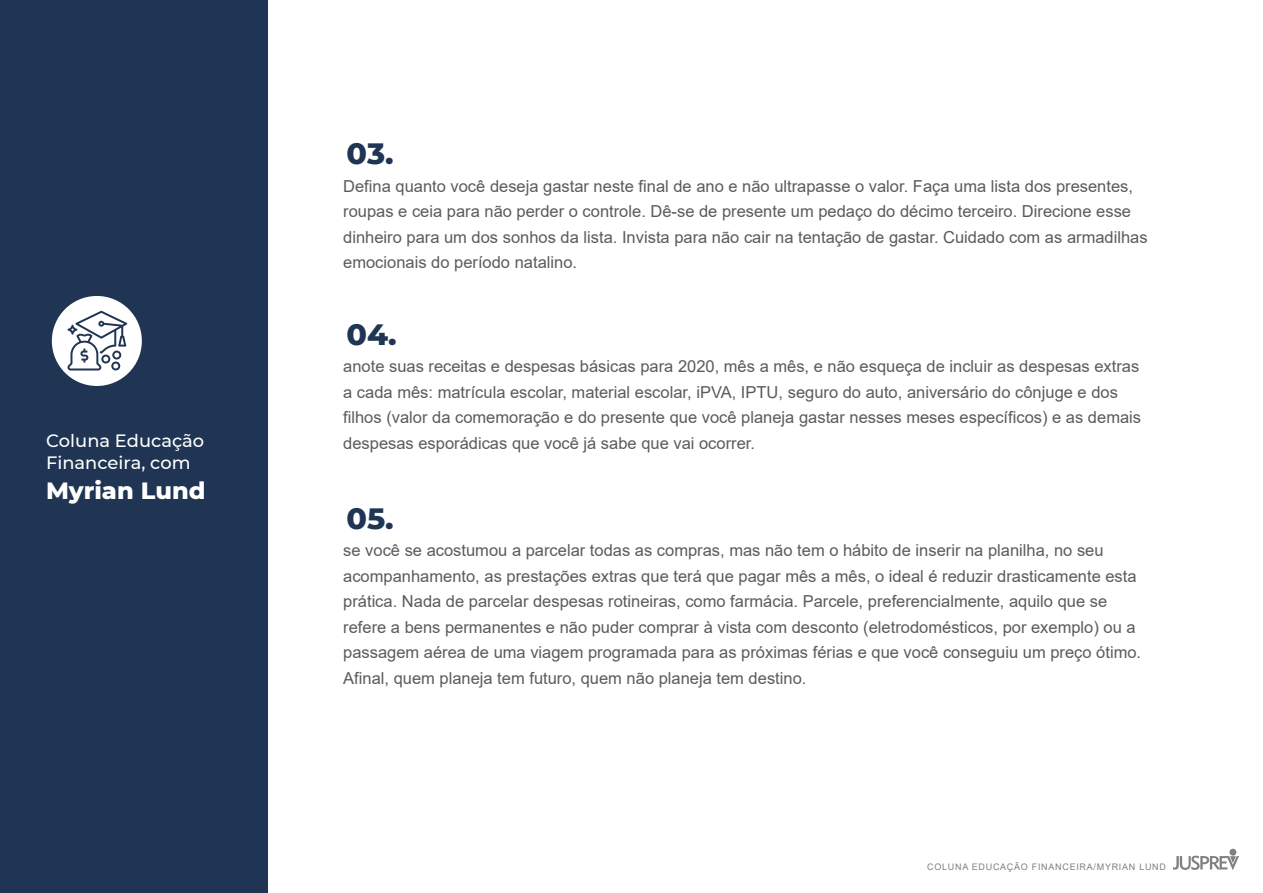
<style>
.page{position:relative;width:1263px;height:893px;background:#fff}
.page>*{position:absolute;margin:0;border:0;box-sizing:border-box;transform-origin:0 0}
.t1{font:800 30px "Montserrat";color:#203553}
.t2{font:800 24px "Montserrat";color:#fff}
.t3{font:500 17.85px/21.5px "Montserrat";color:#fff}
.t4{font:16.5px/25.5px "Arial";color:#5b5b5b}
.t5{font:9px "Arial";letter-spacing:.08em;color:#808080}
</style>
<div class="page">
<div style="left:0;top:0;width:268px;height:893px;background:#203553"></div>
<div style="left:52px;top:296px;width:90px;height:90px;background:#fff;border-radius:50%"></div>
<svg style="left:67px;top:311px;width:60px;height:59px"></svg>
<div style="left:1229px;top:849px;width:7px;height:7px;background:#808080;border-radius:50%"></div>
<svg style="left:1173px;top:856px;width:66px;height:14px"></svg>
<p class="t3" style="left:46px;top:430px;width:160px">Coluna Educação<br>Financeira, com</p>
<h2 class="t2" style="left:46px;top:473px;width:161px">Myrian Lund</h2>
<h1 class="t1" style="left:346px;top:132px;width:49px">03.</h1>
<p class="t4" style="left:343px;top:173px;width:806px">Defina quanto você deseja gastar neste final de ano e não ultrapasse o valor. Faça uma lista dos presentes, roupas e ceia para não perder o controle. Dê-se de presente um pedaço do décimo terceiro. Direcione esse dinheiro para um dos sonhos da lista. Invista para não cair na tentação de gastar. Cuidado com as armadilhas emocionais do período natalino.</p>
<h1 class="t1" style="left:346px;top:312px;width:52px">04.</h1>
<p class="t4" style="left:343px;top:354px;width:799px">anote suas receitas e despesas básicas para 2020, mês a mês, e não esqueça de incluir as despesas extras a cada mês: matrícula escolar, material escolar, iPVA, IPTU, seguro do auto, aniversário do cônjuge e dos filhos (valor da comemoração e do presente que você planeja gastar nesses meses específicos) e as demais despesas esporádicas que você já sabe que vai ocorrer.</p>
<h1 class="t1" style="left:346px;top:496px;width:49px">05.</h1>
<p class="t4" style="left:343px;top:538px;width:799px">se você se acostumou a parcelar todas as compras, mas não tem o hábito de inserir na planilha, no seu acompanhamento, as prestações extras que terá que pagar mês a mês, o ideal é reduzir drasticamente esta prática. Nada de parcelar despesas rotineiras, como farmácia. Parcele, preferencialmente, aquilo que se refere a bens permanentes e não puder comprar à vista com desconto (eletrodomésticos, por exemplo) ou a passagem aérea de uma viagem programada para as próximas férias e que você conseguiu um preço ótimo.<br>Afinal, quem planeja tem futuro, quem não planeja tem destino.</p>
<p class="t5" style="left:927px;top:861px;width:240px">COLUNA EDUCAÇÃO FINANCEIRA/MYRIAN LUND</p>
</div>
